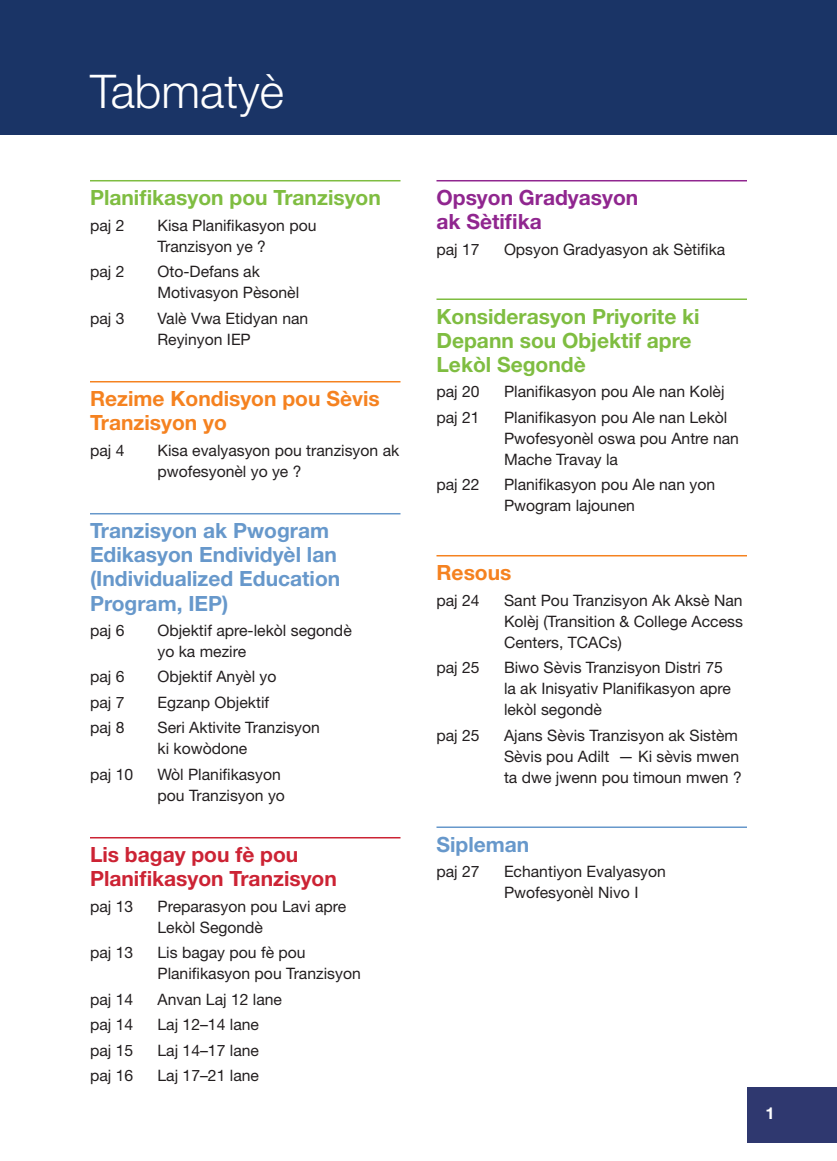
<style>
.page{position:relative;width:837px;height:1161px;background:#fff}
.page>*{position:absolute;margin:0;border:0;box-sizing:border-box;transform-origin:0 0}
.t1{font:300 46.5px "Helvetica Neue LT Std";color:#fff}
.t2{font:700 21px/24px "Helvetica Neue LT Std";color:#6798cb}
.t3{font:700 21px/24px "Helvetica Neue LT Std";color:#7fbd41}
.t4{font:700 21px/24px "Helvetica Neue LT Std";color:#f58220}
.t5{font:700 21px/24px "Helvetica Neue LT Std";color:#cc2334}
.t6{font:700 21px/24px "Helvetica Neue LT Std";color:#90268f}
.t7{font:700 16.5px "Helvetica Neue LT Std";color:#fff}
.t8{font:15.75px/21px "Helvetica Neue LT Std";color:#231f20}
</style>
<div class="page">
<div style="left:0;top:0;width:837px;height:134px;background:#1a3466"></div>
<hr style="left:90px;top:180px;width:310px;height:1px;background:#7fbd41">
<hr style="left:90px;top:381px;width:310px;height:1px;background:#f58220">
<hr style="left:90px;top:513px;width:310px;height:1px;background:#6798cb">
<hr style="left:90px;top:837px;width:310px;height:1px;background:#cc2334">
<hr style="left:436px;top:180px;width:311px;height:1px;background:#90268f">
<hr style="left:436px;top:298px;width:311px;height:2px;background:#7fbd41">
<hr style="left:436px;top:555px;width:311px;height:1px;background:#f58220">
<hr style="left:436px;top:826px;width:311px;height:2px;background:#6798cb">
<div style="left:747px;top:1087px;width:90px;height:56px;background:#2f386f"></div>
<h2 class="t1" style="left:90px;top:63px;width:195px">Tabmatyè</h2>
<p class="t3" style="left:90px;top:186px;width:292px">Planifikasyon pou Tranzisyon</p>
<p class="t8" style="left:90px;top:215px;width:36px">paj 2</p>
<p class="t8" style="left:157px;top:215px;width:160px">Kisa Planifikasyon pou<br>Tranzisyon ye ?</p>
<p class="t8" style="left:90px;top:261px;width:36px">paj 2</p>
<p class="t8" style="left:157px;top:261px;width:143px">Oto-Defans ak<br>Motivasyon Pèsonèl</p>
<p class="t8" style="left:90px;top:308px;width:36px">paj 3</p>
<p class="t8" style="left:157px;top:308px;width:152px">Valè Vwa Etidyan nan<br>Reyinyon IEP</p>
<p class="t4" style="left:90px;top:387px;width:291px">Rezime Kondisyon pou Sèvis<br>Tranzisyon yo</p>
<p class="t8" style="left:90px;top:440px;width:36px">paj 4</p>
<p class="t8" style="left:158px;top:440px;width:243px">Kisa evalyasyon pou tranzisyon ak pwofesyonèl yo ye ?</p>
<p class="t2" style="left:90px;top:519px;width:252px">Tranzisyon ak Pwogram<br>Edikasyon Endividyèl lan (Individualized Education<br>Program, IEP)</p>
<p class="t8" style="left:90px;top:620px;width:36px">paj 6</p>
<p class="t8" style="left:157px;top:620px;width:196px">Objektif apre-lekòl segondè yo ka mezire</p>
<p class="t8" style="left:90px;top:666px;width:36px">paj 6</p>
<p class="t8" style="left:158px;top:666px;width:121px">Objektif Anyèl yo</p>
<p class="t8" style="left:90px;top:692px;width:36px">paj 7</p>
<p class="t8" style="left:158px;top:692px;width:113px">Egzanp Objektif</p>
<p class="t8" style="left:90px;top:717px;width:36px">paj 8</p>
<p class="t8" style="left:157px;top:717px;width:164px">Seri Aktivite Tranzisyon ki kowòdone</p>
<p class="t8" style="left:90px;top:764px;width:45px">paj 10</p>
<p class="t8" style="left:157px;top:764px;width:129px">Wòl Planifikasyon pou Tranzisyon yo</p>
<p class="t5" style="left:90px;top:843px;width:248px">Lis bagay pou fè pou<br>Planifikasyon Tranzisyon</p>
<p class="t8" style="left:90px;top:896px;width:45px">paj 13</p>
<p class="t8" style="left:157px;top:896px;width:190px">Preparasyon pou Lavi apre<br>Lekòl Segondè</p>
<p class="t8" style="left:90px;top:942px;width:45px">paj 13</p>
<p class="t8" style="left:158px;top:942px;width:205px">Lis bagay pou fè pou<br>Planifikasyon pou Tranzisyon</p>
<p class="t8" style="left:90px;top:989px;width:45px">paj 14</p>
<p class="t8" style="left:158px;top:989px;width:126px">Anvan Laj 12 lane</p>
<p class="t8" style="left:90px;top:1014px;width:45px">paj 14</p>
<p class="t8" style="left:158px;top:1014px;width:103px">Laj 12–14 lane</p>
<p class="t8" style="left:90px;top:1040px;width:45px">paj 15</p>
<p class="t8" style="left:158px;top:1040px;width:103px">Laj 14–17 lane</p>
<p class="t8" style="left:90px;top:1065px;width:45px">paj 16</p>
<p class="t8" style="left:158px;top:1065px;width:103px">Laj 17–21 lane</p>
<p class="t6" style="left:436px;top:186px;width:203px">Opsyon Gradyasyon ak Sètifika</p>
<p class="t8" style="left:436px;top:239px;width:45px">paj 17</p>
<p class="t8" style="left:504px;top:239px;width:223px">Opsyon Gradyasyon ak Sètifika</p>
<p class="t3" style="left:436px;top:304px;width:265px">Konsiderasyon Priyorite ki<br>Depann sou Objektif apre<br>Lekòl Segondè</p>
<p class="t8" style="left:436px;top:381px;width:45px">paj 20</p>
<p class="t8" style="left:504px;top:381px;width:222px">Planifikasyon pou Ale nan Kolèj</p>
<p class="t8" style="left:436px;top:407px;width:45px">paj 21</p>
<p class="t8" style="left:504px;top:407px;width:237px">Planifikasyon pou Ale nan Lekòl<br>Pwofesyonèl oswa pou Antre nan<br>Mache Travay la</p>
<p class="t8" style="left:436px;top:474px;width:45px">paj 22</p>
<p class="t8" style="left:504px;top:474px;width:213px">Planifikasyon pou Ale nan yon<br>Pwogram lajounen</p>
<p class="t4" style="left:436px;top:561px;width:77px">Resous</p>
<p class="t8" style="left:436px;top:590px;width:45px">paj 24</p>
<p class="t8" style="left:504px;top:590px;width:240px;text-align:justify">Sant Pou Tranzisyon Ak Aksè Nan Kolèj (Transition &amp; College Access Centers, TCACs)</p>
<p class="t8" style="left:436px;top:657px;width:45px">paj 25</p>
<p class="t8" style="left:504px;top:657px;width:228px">Biwo Sèvis Tranzisyon Distri 75 la ak Inisyativ Planifikasyon apre lekòl segondè</p>
<p class="t8" style="left:436px;top:725px;width:45px">paj 25</p>
<p class="t8" style="left:504px;top:725px;width:239px">Ajans Sèvis Tranzisyon ak Sistèm<br>Sèvis pou Adilt — Ki sèvis mwen ta dwe jwenn pou timoun mwen ?</p>
<p class="t2" style="left:436px;top:832px;width:94px">Sipleman</p>
<p class="t8" style="left:436px;top:861px;width:45px">paj 27</p>
<p class="t8" style="left:504px;top:861px;width:163px">Echantiyon Evalyasyon<br>Pwofesyonèl Nivo I</p>
<p class="t7" style="left:766px;top:1103px;width:11px">1</p>
</div>
